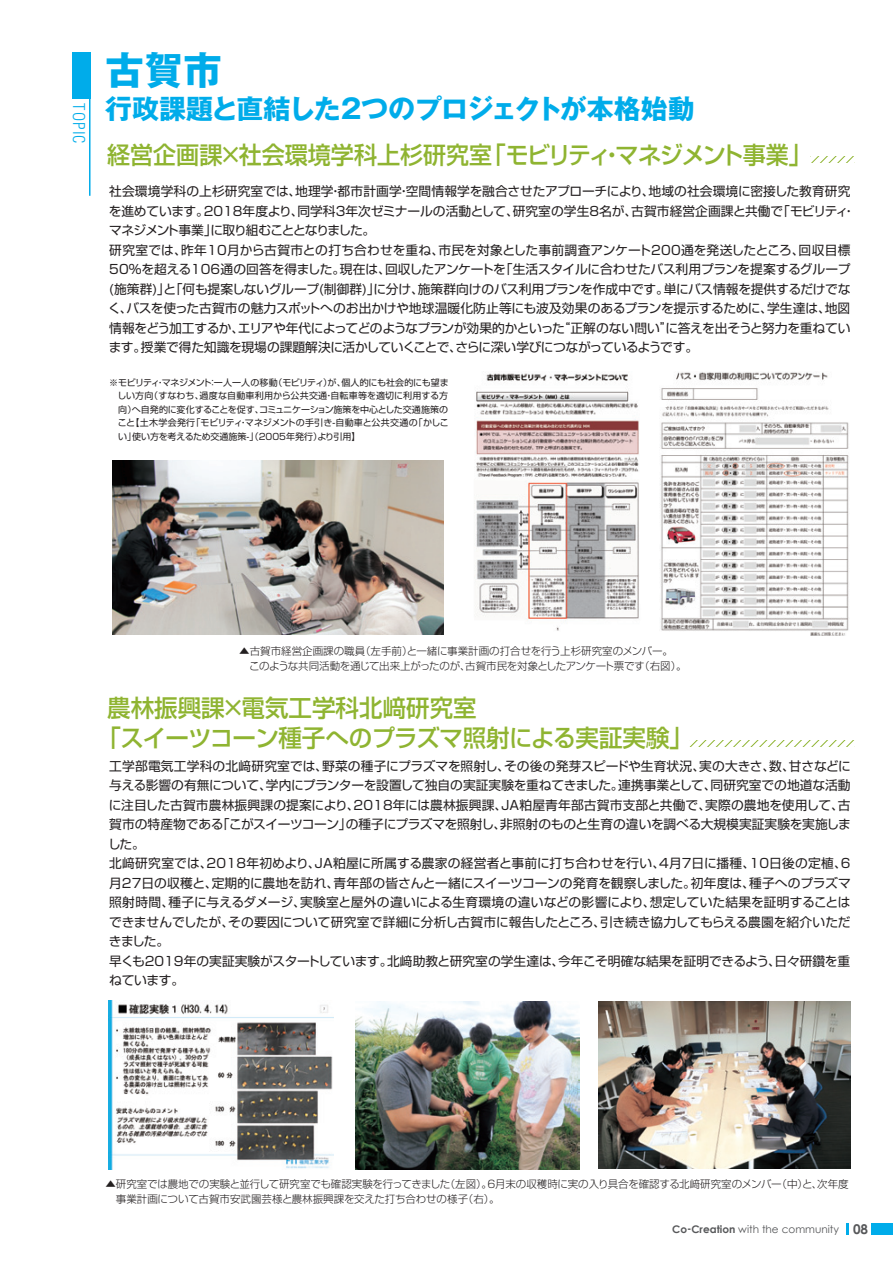
<style>
.page{position:relative;width:893px;height:1263px;background:#fff}
.page>*{position:absolute;margin:0;border:0;box-sizing:border-box;transform-origin:0 0}
.t1{font:700 39px "Gothic MB101 Pro";color:#00acea}
.t2{font:700 27px "Gothic MB101 Pro";color:#00acea}
.t3{font:500 24px/30px "Shin Go Pro";color:#8fb431}
.t4{font:500 24px "Shin Go Pro";color:#8fb431;scale:.96 1}
.t5{font:300 condensed 16.5px "Univers";letter-spacing:.07em;color:#00acea}
.t6{font:12.75px/19.5px "Shin Go Pro";letter-spacing:-.005em;color:#231f20}
.t7{font:300 10.5px/15px "Shin Go Pro";letter-spacing:-.015em;color:#231f20}
.t8{font:10.5px "Century Gothic";color:#57585a}
.t9{font:9px/13.5px "Shin Go Pro";color:#231f20;text-align:justify}
.s1{font-weight:700}
.s2{font-weight:700;font-size:13.5px}
</style>
<div class="page">
<div style="left:72px;top:53px;width:19px;height:46px;background:#00acea"></div>
<hr style="left:89px;top:53px;width:2px;height:143px;background:#00acea">
<svg style="left:811px;top:157px;width:44px;height:6px"></svg>
<svg style="left:689px;top:741px;width:166px;height:6px"></svg>
<img style="left:474px;top:373px;width:165px;height:258px">
<img style="left:660px;top:372px;width:189px;height:263px">
<img style="left:109px;top:1001px;width:225px;height:168px">
<img style="left:355px;top:1001px;width:225px;height:168px">
<img style="left:599px;top:1001px;width:251px;height:168px">
<img style="left:112px;top:460px;width:331px;height:174px">
<div style="left:872px;top:1223px;width:21px;height:11px;background:#00acea"></div>
<svg style="left:847px;top:1223px;width:2px;height:11px"></svg>
<p class="t5" style="left:89px;top:103px;width:42px;rotate:90deg">TOPIC</p>
<h1 class="t1" style="left:105px;top:38px;width:118px">古賀市</h1>
<h2 class="t2" style="left:105px;top:87px;width:591px">行政課題と直結した2つのプロジェクトが本格始動</h2>
<h3 class="t4" style="left:107px;top:135px;width:735px">経営企画課×社会環境学科上杉研究室「モビリティ・マネジメント事業」</h3>
<p class="t6" style="left:108px;top:180px;width:748px">社会環境学科の上杉研究室では、地理学・都市計画学・空間情報学を融合させたアプローチにより、地域の社会環境に密接した教育研究を進めています。2018年度より、同学科3年次ゼミナールの活動として、研究室の学生8名が、古賀市経営企画課と共働で「モビリティ・マネジメント事業」に取り組むこととなりました。<br>研究室では、昨年10月から古賀市との打ち合わせを重ね、市民を対象とした事前調査アンケート200通を発送したところ、回収目標50％を超える106通の回答を得ました。現在は、回収したアンケートを「生活スタイルに合わせたバス利用プランを提案するグループ(施策群)」と「何も提案しないグループ(制御群)」に分け、施策群向けのバス利用プランを作成中です。単にバス情報を提供するだけでなく、バスを使った古賀市の魅力スポットへのお出かけや地球温暖化防止等にも波及効果のあるプランを提示するために、学生達は、地図情報をどう加工するか、エリアや年代によってどのようなプランが効果的かといった“正解のない問い”に答えを出そうと努力を重ねています。授業で得た知識を現場の課題解決に活かしていくことで、さらに深い学びにつながっているようです。</p>
<p class="t9" style="left:117px;top:374px;width:333px;text-indent:-8px">※モビリティ・マネジメント：一人一人の移動（モビリティ）が、個人的にも社会的にも望ましい方向（すなわち、過度な自動車利用から公共交通・自転車等を適切に利用する方向）へ自発的に変化することを促す、コミュニケーション施策を中心とした交通施策のこと【土木学会発行「モビリティ・マネジメントの手引き-自動車と公共交通の「かしこい」使い方を考えるため交通施策-」（2005年発行）より引用】</p>
<p class="t7" style="left:239px;top:642px;width:449px">▲古賀市経営企画課の職員（左手前）と一緒に事業計画の打合せを行う上杉研究室のメンバー。<br>　このような共同活動を通じて出来上がったのが、古賀市民を対象としたアンケート票です（右図）。</p>
<h3 class="t3" style="left:98px;top:690px;width:597px;text-indent:10px">農林振興課×電気工学科北﨑研究室<br>「スイーツコーン種子へのプラズマ照射による実証実験」</h3>
<p class="t6" style="left:108px;top:754px;width:744px">工学部電気工学科の北﨑研究室では、野菜の種子にプラズマを照射し、その後の発芽スピードや生育状況、実の大きさ、数、甘さなどに与える影響の有無について、学内にプランターを設置して独自の実証実験を重ねてきました。連携事業として、同研究室での地道な活動に注目した古賀市農林振興課の提案により、2018年には農林振興課、JA粕屋青年部古賀市支部と共働で、実際の農地を使用して、古賀市の特産物である「こがスイーツコーン」の種子にプラズマを照射し、非照射のものと生育の違いを調べる大規模実証実験を実施しました。<br>北﨑研究室では、2018年初めより、JA粕屋に所属する農家の経営者と事前に打ち合わせを行い、4月7日に播種、10日後の定植、6月27日の収穫と、定期的に農地を訪れ、青年部の皆さんと一緒にスイーツコーンの発育を観察しました。初年度は、種子へのプラズマ照射時間、種子に与えるダメージ、実験室と屋外の違いによる生育環境の違いなどの影響により、想定していた結果を証明することはできませんでしたが、その要因について研究室で詳細に分析し古賀市に報告したところ、引き続き協力してもらえる農園を紹介いただきました。<br>早くも2019年の実証実験がスタートしています。北﨑助教と研究室の学生達は、今年こそ明確な結果を証明できるよう、日々研鑽を重ねています。</p>
<p class="t7" style="left:116px;top:1175px;width:734px;text-indent:-10px">▲研究室では農地での実験と並行して研究室でも確認実験を行ってきました（左図）。6月末の収穫時に実の入り具合を確認する北﨑研究室のメンバー（中）と、次年度事業計画について古賀市安武園芸様と農林振興課を交えた打ち合わせの様子（右）。</p>
<p class="t8" style="left:672px;top:1223px;width:198px"><span class="s1">Co-Creation</span> with the community <span class="s2">08</span></p>
</div>
